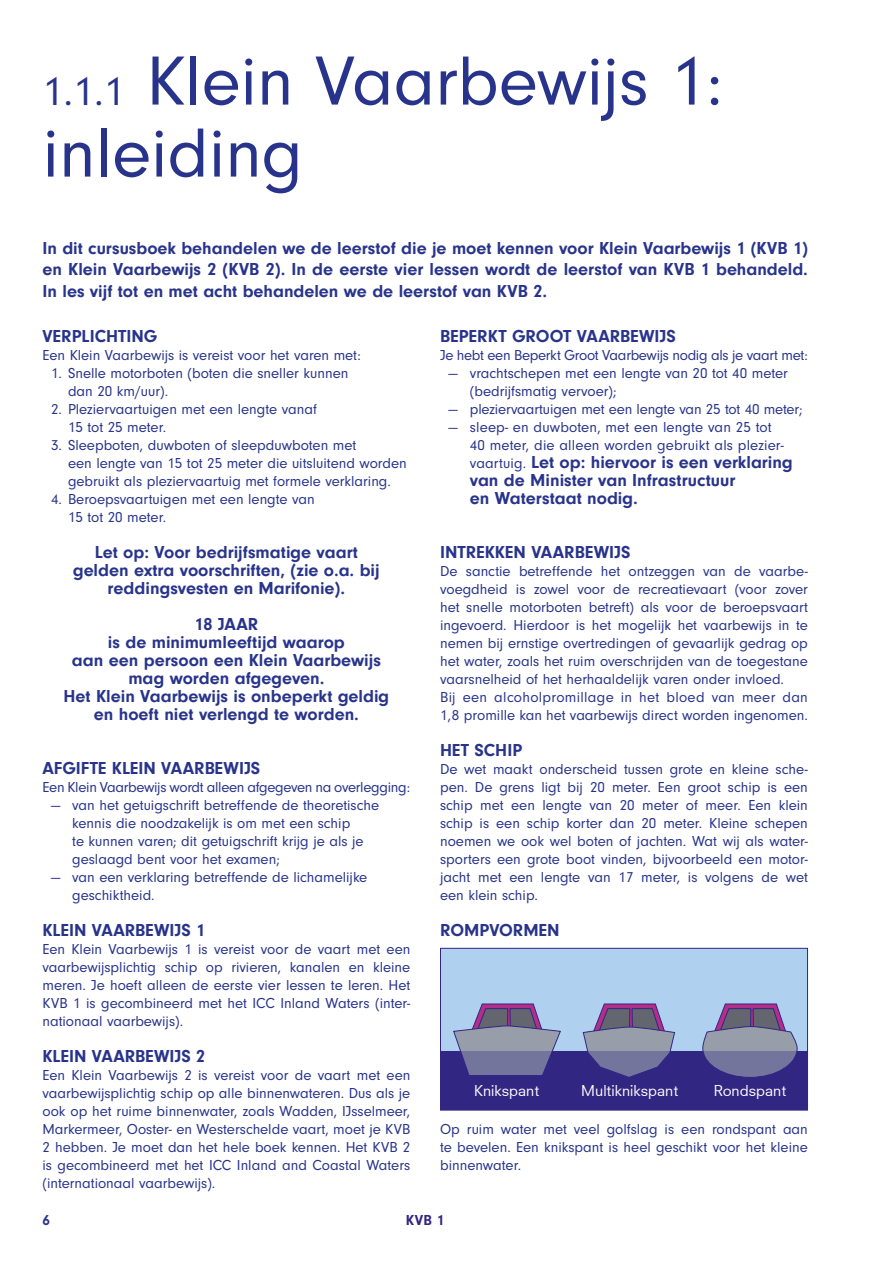
<style>
.page{position:relative;width:893px;height:1263px;background:#fff}
.page>*{position:absolute;margin:0;border:0;box-sizing:border-box;transform-origin:0 0}
.t1{font:72px/72px "Neuzeit Gro";color:#28348b}
.t2{font:700 18px/18px "Neuzeit Gro";color:#28348b;text-align:center}
.t3{font:15px/18px "Neuzeit Gro";color:#28348b}
.t4{font:15px "Neuzeit Gro";letter-spacing:-.02em;color:#28348b}
.t5{font:700 15px "Neuzeit Gro";color:#312783}
.t6{font:700 15px "Neuzeit Gro";color:#28348b}
.t7{font:14.7px "Neuzeit S";color:#fff}
.s1{font-size:42px}
.s2{font-weight:400;font-size:15px}
</style>
<div class="page">
<div style="left:440px;top:948px;width:367px;height:162px;background:#b0d0ef"></div>
<svg style="left:453px;top:1003px;width:108px;height:49px"></svg>
<svg style="left:582px;top:1003px;width:94px;height:49px"></svg>
<svg style="left:702px;top:1003px;width:96px;height:49px"></svg>
<svg style="left:442px;top:1052px;width:364px;height:56px;background:#413989"></svg>
<div style="left:440px;top:948px;width:368px;height:162px;border:1px solid #312783"></div>
<h1 class="t1" style="left:43px;top:46px;width:682px"><span class="s1">1.1.1</span> Klein Vaarbewijs 1: inleiding</h1>
<p class="t2" style="left:43px;top:237px;width:767px;line-height:21.6px;text-align:justify">In dit cursusboek behandelen we de leerstof die je moet kennen voor Klein Vaarbewijs 1 (KVB 1) en Klein Vaarbewijs 2 (KVB 2). In de eerste vier lessen wordt de leerstof van KVB 1 behandeld.<br>In les vijf tot en met acht behandelen we de leerstof van KVB 2.</p>
<p class="t2" style="left:43px;top:327px;width:116px">VERPLICHTING</p>
<p class="t3" style="left:43px;top:346px;width:320px">Een Klein Vaarbewijs is vereist voor het varen met:</p>
<p class="t3" style="left:68px;top:364px;width:282px;text-indent:-17px">1. Snelle motorboten (boten die sneller kunnen dan 20 km/uur).</p>
<p class="t3" style="left:68px;top:400px;width:250px;text-indent:-17px">2. Pleziervaartuigen met een lengte vanaf<br>15 tot 25 meter.</p>
<p class="t3" style="left:68px;top:436px;width:340px;text-indent:-17px">3. Sleepboten, duwboten of sleepduwboten met<br>een lengte van 15 tot 25 meter die uitsluitend worden gebruikt als pleziervaartuig met formele verklaring.</p>
<p class="t3" style="left:68px;top:490px;width:248px;text-indent:-17px">4. Beroepsvaartuigen met een lengte van<br>15 tot 20 meter.</p>
<p class="t2" style="left:73px;top:543px;width:308px">Let op: Voor bedrijfsmatige vaart gelden extra voorschriften, (zie o.a. bij reddingsvesten en Marifonie).</p>
<p class="t2" style="left:64px;top:615px;width:327px">18 JAAR<br>is de minimumleeftijd waarop<br>aan een persoon een Klein Vaarbewijs mag worden afgegeven.<br>Het Klein Vaarbewijs is onbeperkt geldig en hoeft niet verlengd te worden.</p>
<p class="t2" style="left:43px;top:759px;width:219px">AFGIFTE KLEIN VAARBEWIJS</p>
<p class="t4" style="left:43px;top:779px;width:369px">Een Klein Vaarbewijs wordt alleen afgegeven na overlegging:</p>
<p class="t3" style="left:72px;top:796px;width:308px;text-indent:-21px">— van het getuigschrift betreffende de theoretische kennis die noodzakelijk is om met een schip<br>te kunnen varen; dit getuigschrift krijg je als je geslaagd bent voor het examen;</p>
<p class="t3" style="left:72px;top:868px;width:297px;text-indent:-21px">— van een verklaring betreffende de lichamelijke geschiktheid.</p>
<p class="t2" style="left:43px;top:921px;width:164px">KLEIN VAARBEWIJS 1</p>
<p class="t3" style="left:43px;top:940px;width:369px;text-align:justify">Een Klein Vaarbewijs 1 is vereist voor de vaart met een vaarbewijsplichtig schip op rivieren, kanalen en kleine meren. Je hoeft alleen de eerste vier lessen te leren. Het KVB 1 is gecombineerd met het ICC Inland Waters (inter&shy;nationaal vaarbewijs).</p>
<p class="t2" style="left:43px;top:1047px;width:164px">KLEIN VAARBEWIJS 2</p>
<p class="t3" style="left:43px;top:1066px;width:369px;text-align:justify">Een Klein Vaarbewijs 2 is vereist voor de vaart met een vaarbewijsplichtig schip op alle binnenwateren. Dus als je ook op het ruime binnenwater, zoals Wadden, IJsselmeer, Markermeer, Ooster- en Westerschelde vaart, moet je KVB 2 hebben. Je moet dan het hele boek kennen. Het KVB 2 is gecombineerd met het ICC Inland and Coastal Waters (internationaal vaarbewijs).</p>
<p class="t2" style="left:440px;top:327px;width:237px">BEPERKT GROOT VAARBEWIJS</p>
<p class="t4" style="left:440px;top:347px;width:369px">Je hebt een Beperkt Groot Vaarbewijs nodig als je vaart met:</p>
<p class="t3" style="left:470px;top:364px;width:320px;text-indent:-21px">— vrachtschepen met een lengte van 20 tot 40 meter (bedrijfsmatig vervoer);</p>
<p class="t3" style="left:449px;top:400px;width:355px">— pleziervaartuigen met een lengte van 25 tot 40 meter;</p>
<p class="t3" style="left:470px;top:418px;width:315px;text-indent:-21px">— sleep- en duwboten, met een lengte van 25 tot<br>40 meter, die alleen worden gebruikt als plezier-</p>
<p class="t2" style="left:470px;top:453px;width:324px;text-align:left"><span class="s2">vaartuig.</span> Let op: hiervoor is een verklaring van de Minister van Infrastructuur<br>en Waterstaat nodig.</p>
<p class="t2" style="left:440px;top:543px;width:192px">INTREKKEN VAARBEWIJS</p>
<p class="t3" style="left:440px;top:562px;width:369px">De sanctie betreffende het ontzeggen van de vaarbe&shy;voegdheid is zowel voor de recreatievaart (voor zover het snelle motorboten betreft) als voor de beroepsvaart ingevoerd. Hierdoor is het mogelijk het vaarbewijs in te nemen bij ernstige overtredingen of gevaarlijk gedrag op het water, zoals het ruim overschrijden van de toegestane vaarsnelheid of het herhaaldelijk varen onder invloed.<br>Bij een alcoholpromillage in het bloed van meer dan 1,8 promille kan het vaarbewijs direct worden ingenomen.</p>
<p class="t2" style="left:440px;top:741px;width:84px">HET SCHIP</p>
<p class="t3" style="left:440px;top:760px;width:369px;text-align:justify">De wet maakt onderscheid tussen grote en kleine sche&shy;pen. De grens ligt bij 20 meter. Een groot schip is een schip met een lengte van 20 meter of meer. Een klein schip is een schip korter dan 20 meter. Kleine schepen noemen we ook wel boten of jachten. Wat wij als water&shy;sporters een grote boot vinden, bijvoorbeeld een motor&shy;jacht met een lengte van 17 meter, is volgens de wet een klein schip.</p>
<p class="t2" style="left:440px;top:921px;width:121px">ROMPVORMEN</p>
<p class="t7" style="left:474px;top:1081px;width:67px">Knikspant</p>
<p class="t7" style="left:581px;top:1081px;width:99px">Multiknikspant</p>
<p class="t7" style="left:714px;top:1081px;width:74px">Rondspant</p>
<p class="t3" style="left:440px;top:1120px;width:369px;text-align:justify">Op ruim water met veel golfslag is een rondspant aan te bevelen. Een knikspant is heel geschikt voor het kleine binnenwater.</p>
<p class="t6" style="left:43px;top:1212px;width:9px">6</p>
<p class="t5" style="left:406px;top:1212px;width:40px">KVB 1</p>
</div>
